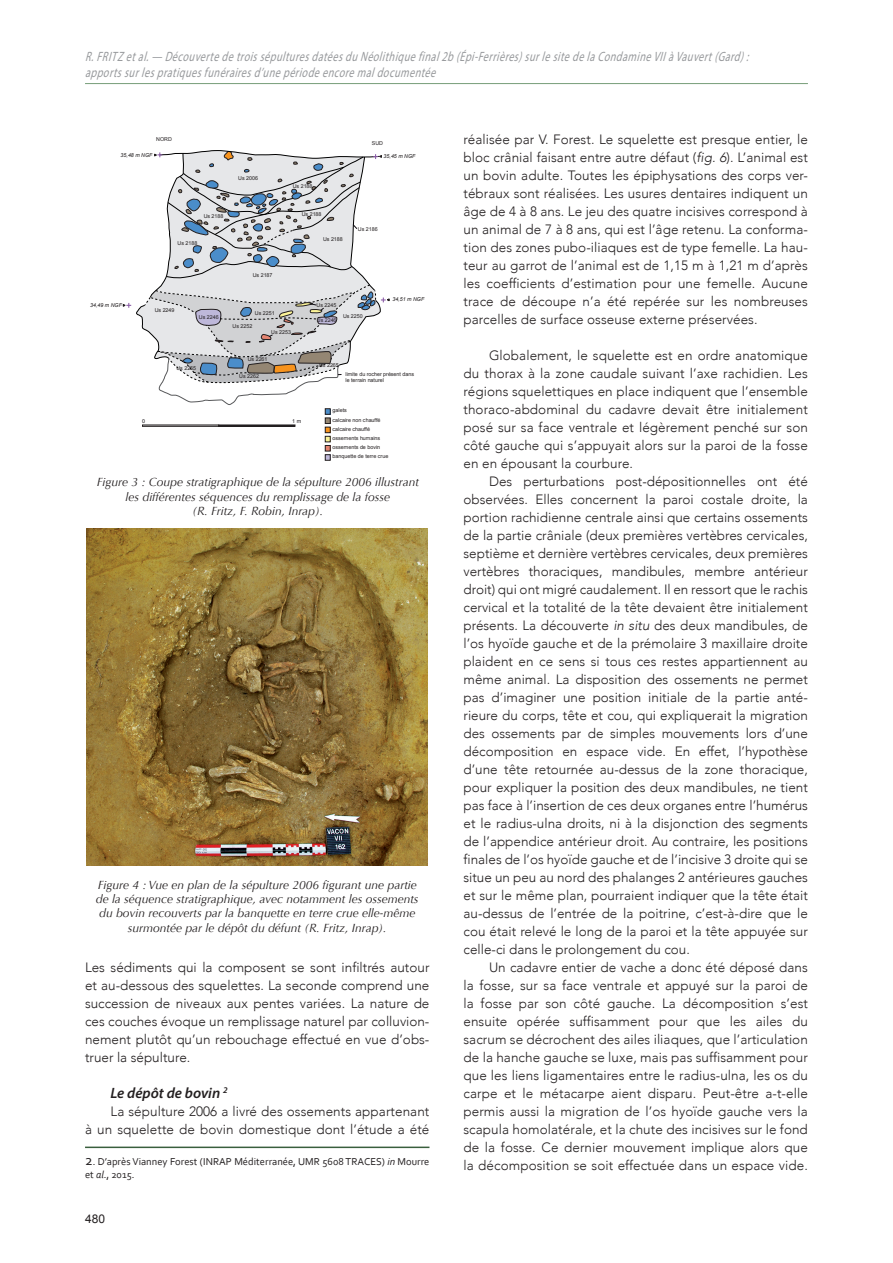
<style>
.page{position:relative;width:893px;height:1263px;background:#fff}
.page>*{position:absolute;margin:0;border:0;box-sizing:border-box;transform-origin:0 0}
.Titre_3{font:italic 600 15px "Myriad Pro";color:#231f20}
.texte_1{font:300 13.5px/18px "Avenir";letter-spacing:.005em;color:#231f20;text-align:justify}
.t1{font:italic 13.5px/16.2px "Myriad Pro";color:#97999c;scale:.75 1}
.légendes{font:italic 12px/14.4px "Optima";color:#231f20;text-align:center}
.t2{font:12px "Arial";color:#231f20}
.ev_notes{font:10.5px/12.6px "Corbel";color:#231f20}
.t3{font:5.4px/9.1px "Arial";color:#231f20}
.t4{font:italic 5.4px "Arial";color:#231f20}
.t5{font:5.4px "Arial";color:#1b171b}
.s1{font-size:15px}
.s2{font-style:italic}
</style>
<div class="page">
<hr style="left:85px;top:83px;width:723px;height:1px;background:#769d79">
<hr style="left:85px;top:1146px;width:344px;height:2px;background:#395f3d">
<svg style="left:123px;top:150px;width:266px;height:310px"></svg>
<img style="left:87px;top:529px;width:341px;height:337px">
<p class="t1" style="left:85px;top:48px;width:892px">R.FRITZetal.— DécouvertedetroissépulturesdatéesduNéolithiquefinal2b(Épi-Ferrières)surlesitedelaCondamineVIIàVauvert(Gard): apportssurlespratiquesfunérairesd’unepériodeencoremaldocumentée</p>
<p class="t3" style="left:156px;top:135px;width:17px">NORD</p>
<p class="t3" style="left:372px;top:138px;width:13px">SUD</p>
<p class="t4" style="left:121px;top:151px;width:33px">35,48 m NGF</p>
<p class="t4" style="left:384px;top:153px;width:33px">35,45 m NGF</p>
<p class="t4" style="left:90px;top:302px;width:33px">34,49 m NGF</p>
<p class="t3" style="left:204px;top:212px;width:21px">Us 2188</p>
<p class="t3" style="left:178px;top:239px;width:21px">Us 2188</p>
<p class="t3" style="left:238px;top:174px;width:21px">Us 2006</p>
<p class="t3" style="left:293px;top:182px;width:21px">Us 2188</p>
<p class="t3" style="left:302px;top:209px;width:21px">Us 2188</p>
<p class="t3" style="left:323px;top:234px;width:21px">Us 2188</p>
<p class="t3" style="left:358px;top:225px;width:21px">Us 2186</p>
<p class="t3" style="left:253px;top:270px;width:21px">Us 2187</p>
<p class="t3" style="left:155px;top:305px;width:21px">Us 2249</p>
<p class="t3" style="left:199px;top:313px;width:21px">Us 2246</p>
<p class="t3" style="left:176px;top:363px;width:21px">Us 2265</p>
<p class="t3" style="left:255px;top:308px;width:21px">Us 2251</p>
<p class="t3" style="left:233px;top:321px;width:21px">Us 2252</p>
<p class="t3" style="left:248px;top:355px;width:21px">Us 2261</p>
<p class="t3" style="left:239px;top:371px;width:21px">Us 2262</p>
<p class="t3" style="left:271px;top:328px;width:21px">Us 2253</p>
<p class="t3" style="left:317px;top:301px;width:21px">Us 2245</p>
<p class="t3" style="left:343px;top:311px;width:21px">Us 2250</p>
<p class="t3" style="left:317px;top:316px;width:21px">Us 2246</p>
<p class="t3" style="left:319px;top:361px;width:21px">Us 2265</p>
<p class="t4" style="left:392px;top:296px;width:33px">34,51 m NGF</p>
<p class="t3" style="left:346px;top:371px;width:70px;line-height:6.4px">limite du rocher présent dans le terrain naturel</p>
<p class="t5" style="left:142px;top:418px;width:4px">0</p>
<p class="t5" style="left:292px;top:418px;width:10px">1 m</p>
<p class="t3" style="left:333px;top:406px;width:49px">galets<br>calcaire non chauffé</p>
<p class="t3" style="left:333px;top:434px;width:57px">ossements humains ossements de bovin banquette de terre crue</p>
<p class="t3" style="left:333px;top:424px;width:39px">calcaire chauffé</p>
<p class="légendes" style="left:97px;top:475px;width:324px">Figure 3 : Coupe stratigraphique de la sépulture 2006 illustrant les différentes séquences du remplissage de la fosse<br>(R. Fritz, F. Robin, Inrap).</p>
<p class="légendes" style="left:96px;top:877px;width:324px">Figure 4 : Vue en plan de la sépulture 2006 figurant une partie de la séquence stratigraphique, avec notamment les ossements du bovin recouverts par la banquette en terre crue elle-même surmontée par le dépôt du défunt (R. Fritz, Inrap).</p>
<p class="texte_1" style="left:85px;top:958px;width:346px">Les sédiments qui la composent se sont infiltrés autour et au-dessous des squelettes. La seconde comprend une succession de niveaux aux pentes variées. La nature de ces couches évoque un remplissage naturel par colluvion&shy;nement plutôt qu’un rebouchage effectué en vue d’obs&shy;truer la sépulture.</p>
<p class="Titre_3" style="left:111px;top:1083px;width:119px">Le dépôt de bovin <sup>2</sup></p>
<p class="texte_1" style="left:85px;top:1102px;width:346px;text-align:right">La sépulture 2006 a livré des ossements appartenant<br>à un squelette de bovin domestique dont l’étude a été</p>
<p class="ev_notes" style="left:85px;top:1155px;width:346px"><span class="s1">2</span>. D’après Vianney Forest (INRAP Méditerranée, UMR 5608 TRACES) <span class="s2">in</span> Mourre et <span class="s2">al</span>., 2015.</p>
<p class="t2" style="left:85px;top:1210px;width:22px">480</p>
<p class="texte_1" style="left:463px;top:130px;width:346px">réalisée par V. Forest. Le squelette est presque entier, le bloc crânial faisant entre autre défaut (<span class="s2">fig. 6</span>). L’animal est un bovin adulte. Toutes les épiphysations des corps ver&shy;tébraux sont réalisées. Les usures dentaires indiquent un âge de 4 à 8 ans. Le jeu des quatre incisives correspond à un animal de 7 à 8 ans, qui est l’âge retenu. La conforma&shy;tion des zones pubo-iliaques est de type femelle. La hau&shy;teur au garrot de l’animal est de 1,15 m à 1,21 m d’après les coefficients d’estimation pour une femelle. Aucune trace de découpe n’a été repérée sur les nombreuses parcelles de surface osseuse externe préservées.</p>
<p class="texte_1" style="left:463px;top:346px;width:346px;text-indent:26px">Globalement, le squelette est en ordre anatomique du thorax à la zone caudale suivant l’axe rachidien. Les régions squelettiques en place indiquent que l’ensemble thoraco-abdominal du cadavre devait être initialement posé sur sa face ventrale et légèrement penché sur son côté gauche qui s’appuyait alors sur la paroi de la fosse en en épousant la courbure.</p>
<p class="texte_1" style="left:463px;top:472px;width:346px;text-indent:26px">Des perturbations post-dépositionnelles ont été observées. Elles concernent la paroi costale droite, la portion rachidienne centrale ainsi que certains ossements de la partie crâniale (deux premières vertèbres cervicales, septième et dernière vertèbres cervicales, deux premières vertèbres thoraciques, mandibules, membre antérieur droit) qui ont migré caudalement. Il en ressort que le rachis cervical et la totalité de la tête devaient être initialement présents. La découverte <span class="s2">in situ</span> des deux mandibules, de l’os hyoïde gauche et de la prémolaire 3 maxillaire droite plaident en ce sens si tous ces restes appartiennent au même animal. La disposition des ossements ne permet pas d’imaginer une position initiale de la partie anté&shy;rieure du corps, tête et cou, qui expliquerait la migration des ossements par de simples mouvements lors d’une décomposition en espace vide. En effet, l’hypothèse d’une tête retournée au-dessus de la zone thoracique, pour expliquer la position des deux mandibules, ne tient pas face à l’insertion de ces deux organes entre l’humérus et le radius-ulna droits, ni à la disjonction des segments de l’appendice antérieur droit. Au contraire, les positions finales de l’os hyoïde gauche et de l’incisive 3 droite qui se situe un peu au nord des phalanges 2 antérieures gauches et sur le même plan, pourraient indiquer que la tête était au-dessus de l’entrée de la poitrine, c’est-à-dire que le cou était relevé le long de la paroi et la tête appuyée sur celle-ci dans le prolongement du cou.</p>
<p class="texte_1" style="left:463px;top:958px;width:346px;text-indent:26px">Un cadavre entier de vache a donc été déposé dans la fosse, sur sa face ventrale et appuyé sur la paroi de la fosse par son côté gauche. La décomposition s’est ensuite opérée suffisamment pour que les ailes du sacrum se décrochent des ailes iliaques, que l’articulation de la hanche gauche se luxe, mais pas suffisamment pour que les liens ligamentaires entre le radius-ulna, les os du carpe et le métacarpe aient disparu. Peut-être a-t-elle permis aussi la migration de l’os hyoïde gauche vers la scapula homolatérale, et la chute des incisives sur le fond de la fosse. Ce dernier mouvement implique alors que la décomposition se soit effectuée dans un espace vide.</p>
</div>
